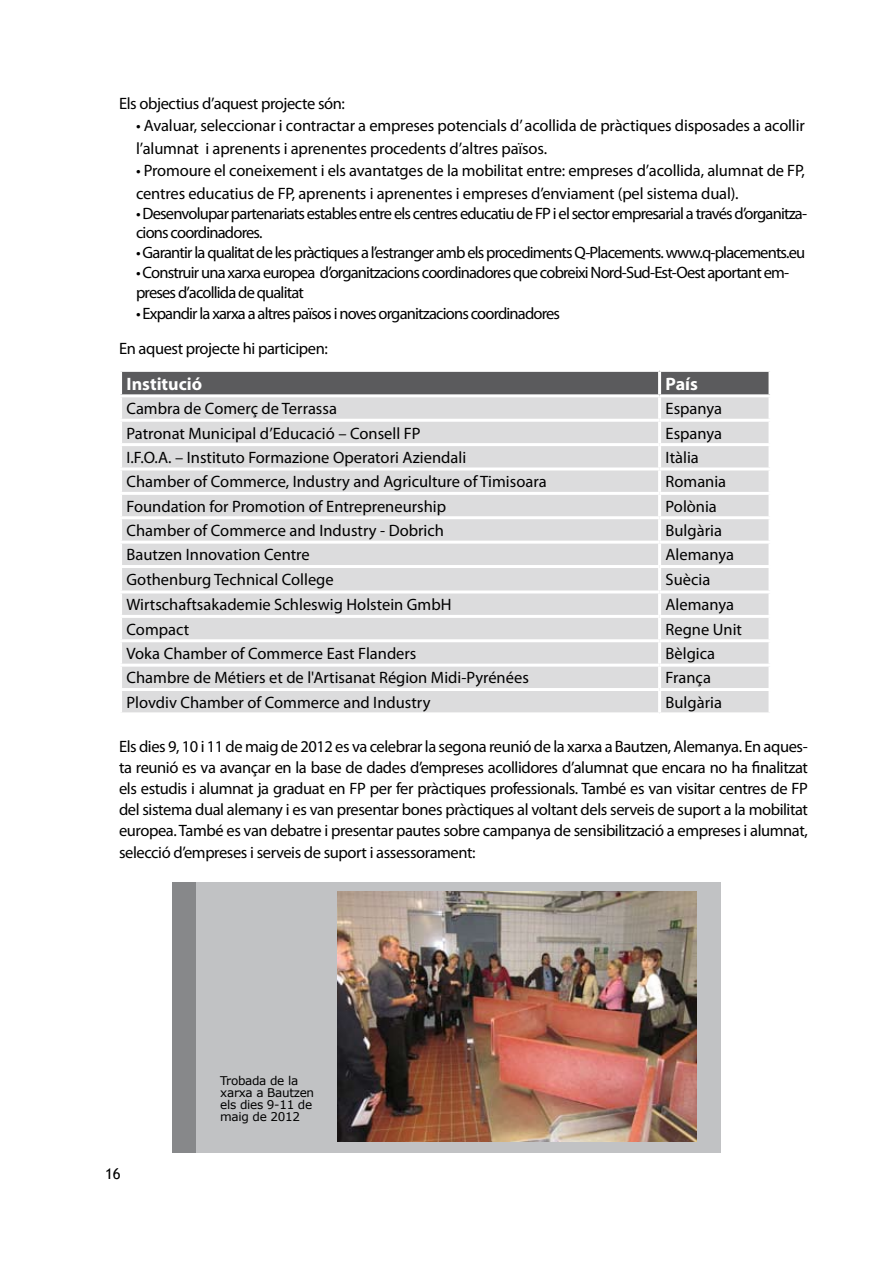
<style>
.page{position:relative;width:893px;height:1263px;background:#fff}
.page>*{position:absolute;margin:0;border:0;box-sizing:border-box;transform-origin:0 0}
.t1{font:700 18px "Myriad Pro";color:#fff}
.t2{font:16.5px/21.1px "Myriad Pro";letter-spacing:-.01em;color:#000}
.t3{font:16.5px/19.8px "Myriad Pro";letter-spacing:-.05em;color:#000}
.t4{font:15px "Trebuchet MS";color:#000}
.t5{font:12px/12px "Verdana";letter-spacing:-.025em;color:#000}
</style>
<div class="page">
<div style="left:122px;top:372px;width:646px;height:22px;background:#5b5b5d"></div>
<div style="left:122px;top:397px;width:646px;height:315px;background:#dcdcdd"></div>
<hr style="left:658px;top:397px;width:3px;height:22px;background:#fff">
<hr style="left:119px;top:419px;width:541px;height:3px;background:#fff">
<hr style="left:660px;top:419px;width:111px;height:3px;background:#fff">
<hr style="left:658px;top:422px;width:3px;height:21px;background:#fff">
<hr style="left:119px;top:443px;width:541px;height:3px;background:#fff">
<hr style="left:660px;top:443px;width:111px;height:3px;background:#fff">
<hr style="left:658px;top:446px;width:3px;height:21px;background:#fff">
<hr style="left:119px;top:467px;width:541px;height:3px;background:#fff">
<hr style="left:660px;top:467px;width:111px;height:3px;background:#fff">
<hr style="left:658px;top:470px;width:3px;height:22px;background:#fff">
<hr style="left:119px;top:492px;width:541px;height:3px;background:#fff">
<hr style="left:660px;top:492px;width:111px;height:3px;background:#fff">
<hr style="left:658px;top:495px;width:3px;height:21px;background:#fff">
<hr style="left:119px;top:516px;width:541px;height:3px;background:#fff">
<hr style="left:660px;top:516px;width:111px;height:3px;background:#fff">
<hr style="left:658px;top:519px;width:3px;height:22px;background:#fff">
<hr style="left:119px;top:541px;width:541px;height:3px;background:#fff">
<hr style="left:660px;top:541px;width:111px;height:3px;background:#fff">
<hr style="left:658px;top:544px;width:3px;height:21px;background:#fff">
<hr style="left:119px;top:565px;width:541px;height:3px;background:#fff">
<hr style="left:660px;top:565px;width:111px;height:3px;background:#fff">
<hr style="left:658px;top:568px;width:3px;height:22px;background:#fff">
<hr style="left:119px;top:590px;width:541px;height:3px;background:#fff">
<hr style="left:660px;top:590px;width:111px;height:3px;background:#fff">
<hr style="left:658px;top:593px;width:3px;height:22px;background:#fff">
<hr style="left:119px;top:615px;width:541px;height:3px;background:#fff">
<hr style="left:660px;top:615px;width:111px;height:3px;background:#fff">
<hr style="left:658px;top:618px;width:3px;height:21px;background:#fff">
<hr style="left:119px;top:639px;width:541px;height:3px;background:#fff">
<hr style="left:660px;top:639px;width:111px;height:3px;background:#fff">
<hr style="left:658px;top:642px;width:3px;height:22px;background:#fff">
<hr style="left:119px;top:664px;width:541px;height:3px;background:#fff">
<hr style="left:660px;top:664px;width:111px;height:3px;background:#fff">
<hr style="left:658px;top:667px;width:3px;height:21px;background:#fff">
<hr style="left:119px;top:688px;width:541px;height:3px;background:#fff">
<hr style="left:660px;top:688px;width:111px;height:3px;background:#fff">
<hr style="left:658px;top:691px;width:3px;height:21px;background:#fff">
<hr style="left:658px;top:372px;width:3px;height:22px;background:#fff">
<div style="left:175px;top:882px;width:545px;height:270px;background:#c1c2c4"></div>
<div style="left:173px;top:882px;width:23px;height:270px;background:#87888a"></div>
<img style="left:338px;top:892px;width:359px;height:249px">
<p class="t2" style="left:119px;top:92px;width:227px">Els objectius d’aquest projecte són:</p>
<p class="t2" style="left:136px;top:114px;width:670px;line-height:22.5px">• Avaluar, seleccionar i contractar a empreses potencials d’ acollida de pràctiques disposades a acollir l’alumnat i aprenents i aprenentes procedents d’altres països.</p>
<p class="t2" style="left:136px;top:159px;width:670px;line-height:22.5px">• Promoure el coneixement i els avantatges de la mobilitat entre: empreses d’acollida, alumnat de FP, centres educatius de FP, aprenents i aprenentes i empreses d’enviament (pel sistema dual).</p>
<p class="t3" style="left:136px;top:203px;width:673px">• Desenvolupar partenariats estables entre els centres educatiu de FP i el sector empresarial a través d’organitza&shy;cions coordinadores.</p>
<p class="t3" style="left:136px;top:242px;width:671px">• Garantir la qualitat de les pràctiques a l’estranger amb els procediments Q-Placements. www.q-placements.eu</p>
<p class="t3" style="left:136px;top:262px;width:655px">• Construir una xarxa europea d’organitzacions coordinadores que cobreixi Nord-Sud-Est-Oest aportant em&shy;preses d’acollida de qualitat</p>
<p class="t3" style="left:119px;top:296px;width:443px;line-height:34.5px;text-indent:17px">• Expandir la xarxa a altres països i noves organitzacions coordinadores<br>En aquest projecte hi participen:</p>
<p class="t1" style="left:127px;top:372px;width:77px">Institució</p>
<p class="t1" style="left:666px;top:372px;width:34px">País</p>
<p class="t2" style="left:127px;top:398px;width:212px">Cambra de Comerç de Terrassa</p>
<p class="t2" style="left:666px;top:398px;width:58px">Espanya</p>
<p class="t2" style="left:127px;top:422px;width:296px">Patronat Municipal d’Educació – Consell FP</p>
<p class="t2" style="left:666px;top:422px;width:58px">Espanya</p>
<p class="t2" style="left:127px;top:447px;width:341px">I.F.O.A. – Instituto Formazione Operatori Aziendali</p>
<p class="t2" style="left:666px;top:447px;width:35px">Itàlia</p>
<p class="t2" style="left:127px;top:471px;width:422px">Chamber of Commerce, Industry and Agriculture of Timisoara</p>
<p class="t2" style="left:666px;top:471px;width:62px">Romania</p>
<p class="t2" style="left:127px;top:495px;width:321px">Foundation for Promotion of Entrepreneurship</p>
<p class="t2" style="left:666px;top:495px;width:53px">Polònia</p>
<p class="t2" style="left:127px;top:520px;width:319px">Chamber of Commerce and Industry - Dobrich</p>
<p class="t2" style="left:666px;top:520px;width:58px">Bulgària</p>
<p class="t2" style="left:127px;top:544px;width:185px">Bautzen Innovation Centre</p>
<p class="t2" style="left:666px;top:544px;width:70px">Alemanya</p>
<p class="t2" style="left:127px;top:568px;width:209px">Gothenburg Technical College</p>
<p class="t2" style="left:666px;top:568px;width:46px">Suècia</p>
<p class="t2" style="left:127px;top:594px;width:326px">Wirtschaftsakademie Schleswig Holstein GmbH</p>
<p class="t2" style="left:666px;top:594px;width:70px">Alemanya</p>
<p class="t2" style="left:127px;top:618px;width:64px">Compact</p>
<p class="t2" style="left:666px;top:618px;width:78px">Regne Unit</p>
<p class="t2" style="left:127px;top:643px;width:291px">Voka Chamber of Commerce East Flanders</p>
<p class="t2" style="left:666px;top:643px;width:51px">Bèlgica</p>
<p class="t2" style="left:127px;top:667px;width:404px">Chambre de Métiers et de l'Artisanat Région Midi-Pyrénées</p>
<p class="t2" style="left:666px;top:667px;width:47px">França</p>
<p class="t2" style="left:127px;top:691px;width:305px">Plovdiv Chamber of Commerce and Industry</p>
<p class="t2" style="left:666px;top:691px;width:58px">Bulgària</p>
<p class="t2" style="left:119px;top:735px;width:690px;text-align:justify">Els dies 9, 10 i 11 de maig de 2012 es va celebrar la segona reunió de la xarxa a Bautzen, Alemanya. En aques&shy;ta reunió es va avançar en la base de dades d’empreses acollidores d’alumnat que encara no ha finalitzat els estudis i alumnat ja graduat en FP per fer pràctiques professionals. També es van visitar centres de FP del sistema dual alemany i es van presentar bones pràctiques al voltant dels serveis de suport a la mobilitat europea. També es van debatre i presentar pautes sobre campanya de sensibilització a empreses i alumnat, selecció d’empreses i serveis de suport i assessorament:</p>
<p class="t4" style="left:105px;top:1165px;width:17px">16</p>
<p class="t5" style="left:220px;top:1074px;width:95px">Trobada de la xarxa a Bautzen els dies 9-11 de maig de 2012</p>
</div>
